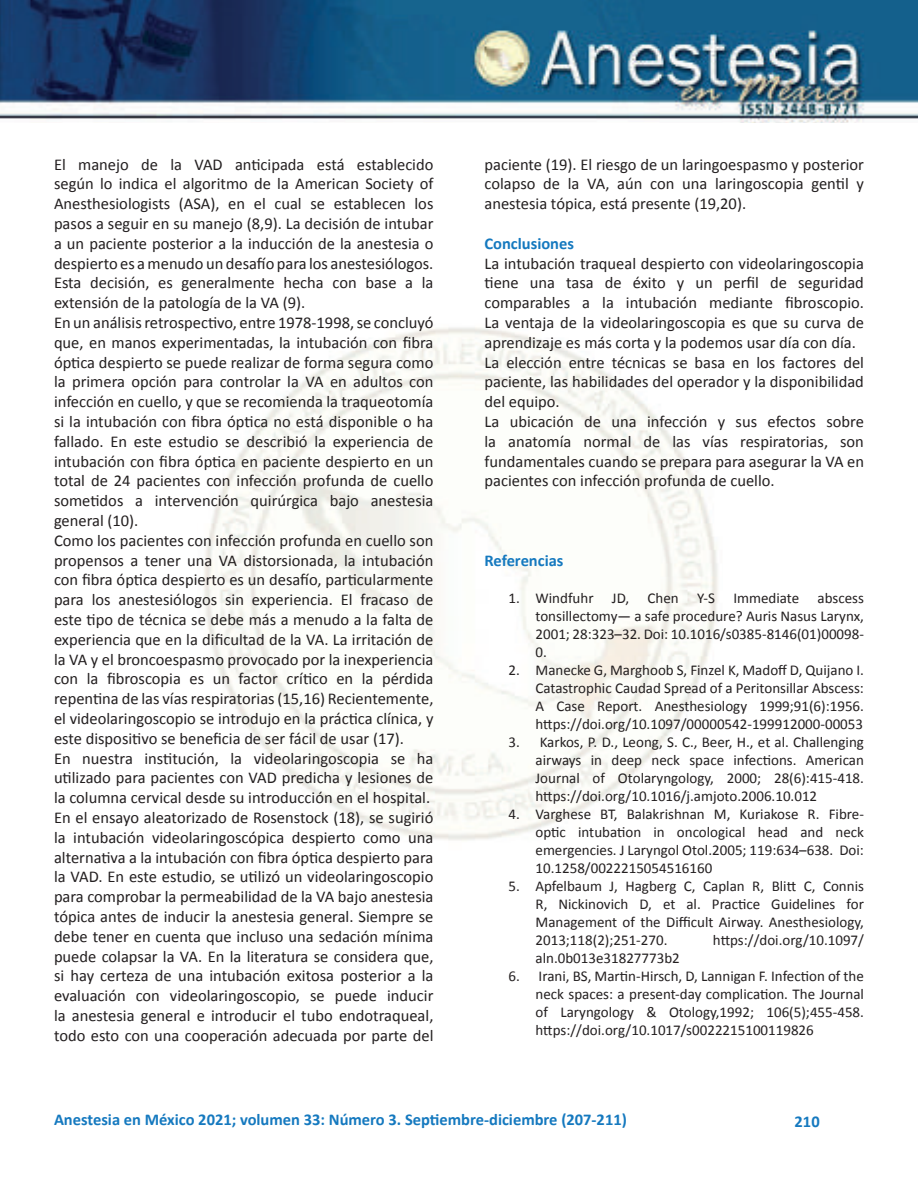
<style>
.page{position:relative;width:918px;height:1188px;background:#fff}
.page>*{position:absolute;margin:0;border:0;box-sizing:border-box;transform-origin:0 0}
.t1{font:16.5px/19.8px "Calibri";color:#231f20}
.t2{font:700 16.5px "Calibri";color:#1579bf}
.t3{font:15px/18px "Calibri";color:#231f20;text-align:justify}
</style>
<div class="page">
<img style="left:0;top:0;width:918px;height:122px">
<img style="left:204px;top:327px;width:514px;height:514px">
<p class="t1" style="left:54px;top:154px;width:381px">El manejo de la VAD anticipada está establecido según lo indica el algoritmo de la American Society of Anesthesiologists (ASA), en el cual se establecen los pasos a seguir en su manejo (8,9). La decisión de intubar a un paciente posterior a la inducción de la anestesia o despierto es a menudo un desafío para los anestesiólogos.<br>Esta decisión, es generalmente hecha con base a la extensión de la patología de la VA (9).<br>En un análisis retrospectivo, entre 1978-1998, se concluyó que, en manos experimentadas, la intubación con fibra óptica despierto se puede realizar de forma segura como la primera opción para controlar la VA en adultos con infección en cuello, y que se recomienda la traqueotomía si la intubación con fibra óptica no está disponible o ha fallado. En este estudio se describió la experiencia de intubación con fibra óptica en paciente despierto en un total de 24 pacientes con infección profunda de cuello sometidos a intervención quirúrgica bajo anestesia general (10).<br>Como los pacientes con infección profunda en cuello son propensos a tener una VA distorsionada, la intubación con fibra óptica despierto es un desafío, particularmente para los anestesiólogos sin experiencia. El fracaso de este tipo de técnica se debe más a menudo a la falta de experiencia que en la dificultad de la VA. La irritación de la VA y el broncoespasmo provocado por la inexperiencia con la fibroscopia es un factor crítico en la pérdida repentina de las vías respiratorias (15,16) Recientemente, el videolaringoscopio se introdujo en la práctica clínica, y este dispositivo se beneficia de ser fácil de usar (17).<br>En nuestra institución, la videolaringoscopia se ha utilizado para pacientes con VAD predicha y lesiones de la columna cervical desde su introducción en el hospital.<br>En el ensayo aleatorizado de Rosenstock (18), se sugirió la intubación videolaringoscópica despierto como una alternativa a la intubación con fibra óptica despierto para la VAD. En este estudio, se utilizó un videolaringoscopio para comprobar la permeabilidad de la VA bajo anestesia tópica antes de inducir la anestesia general. Siempre se debe tener en cuenta que incluso una sedación mínima puede colapsar la VA. En la literatura se considera que, si hay certeza de una intubación exitosa posterior a la evaluación con videolaringoscopio, se puede inducir la anestesia general e introducir el tubo endotraqueal, todo esto con una cooperación adecuada por parte del</p>
<p class="t1" style="left:485px;top:154px;width:381px;text-align:justify">paciente (19). El riesgo de un laringoespasmo y posterior colapso de la VA, aún con una laringoscopia gentil y anestesia tópica, está presente (19,20).</p>
<p class="t2" style="left:485px;top:232px;width:91px">Conclusiones</p>
<p class="t1" style="left:485px;top:253px;width:381px">La intubación traqueal despierto con videolaringoscopia tiene una tasa de éxito y un perfil de seguridad comparables a la intubación mediante fibroscopio.<br>La ventaja de la videolaringoscopia es que su curva de aprendizaje es más corta y la podemos usar día con día.<br>La elección entre técnicas se basa en los factores del paciente, las habilidades del operador y la disponibilidad del equipo.<br>La ubicación de una infección y sus efectos sobre la anatomía normal de las vías respiratorias, son fundamentales cuando se prepara para asegurar la VA en pacientes con infección profunda de cuello.</p>
<p class="t2" style="left:485px;top:549px;width:81px">Referencias</p>
<p class="t3" style="left:536px;top:589px;width:330px;text-indent:-27px">1. Windfuhr JD, Chen Y-S Immediate abscess tonsillectomy— a safe procedure? Auris Nasus Larynx, 2001; 28:323–32. Doi: 10.1016/s0385-8146(01)00098- 0.</p>
<p class="t3" style="left:536px;top:661px;width:330px;text-indent:-27px">2. Manecke G, Marghoob S, Finzel K, Madoff D, Quijano I.<br>Catastrophic Caudad Spread of a Peritonsillar Abscess:<br>A Case Report. Anesthesiology 1999;91(6):1956. https://doi.org/10.1097/00000542-199912000-00053</p>
<p class="t3" style="left:536px;top:733px;width:330px;text-indent:-27px">3. Karkos, P. D., Leong, S. C., Beer, H., et al. Challenging airways in deep neck space infections. American Journal of Otolaryngology, 2000; 28(6):415-418. https://doi.org/10.1016/j.amjoto.2006.10.012</p>
<p class="t3" style="left:536px;top:805px;width:330px;text-indent:-27px">4. Varghese BT, Balakrishnan M, Kuriakose R. Fibre&shy;optic intubation in oncological head and neck emergencies. J Laryngol Otol.2005; 119:634–638. Doi:<br>10.1258/0022215054516160</p>
<p class="t3" style="left:536px;top:877px;width:330px;text-indent:-27px">5. Apfelbaum J, Hagberg C, Caplan R, Blitt C, Connis R, Nickinovich D, et al. Practice Guidelines for Management of the Difficult Airway. Anesthesiology, 2013;118(2);251-270.</p>
<p class="t3" style="left:713px;top:931px;width:153px">https://doi.org/10.1097/</p>
<p class="t3" style="left:536px;top:949px;width:146px">aln.0b013e31827773b2</p>
<p class="t3" style="left:536px;top:967px;width:330px;text-indent:-27px">6. Irani, BS, Martin-Hirsch, D, Lannigan F. Infection of the neck spaces: a present-day complication. The Journal of Laryngology &amp; Otology,1992; 106(5);455-458. https://doi.org/10.1017/s0022215100119826</p>
<p class="t2" style="left:54px;top:1108px;width:574px">Anestesia en México 2021; volumen 33: Número 3. Septiembre-diciembre (207-211)</p>
<p class="t2" style="left:795px;top:1110px;width:27px">210</p>
</div>
